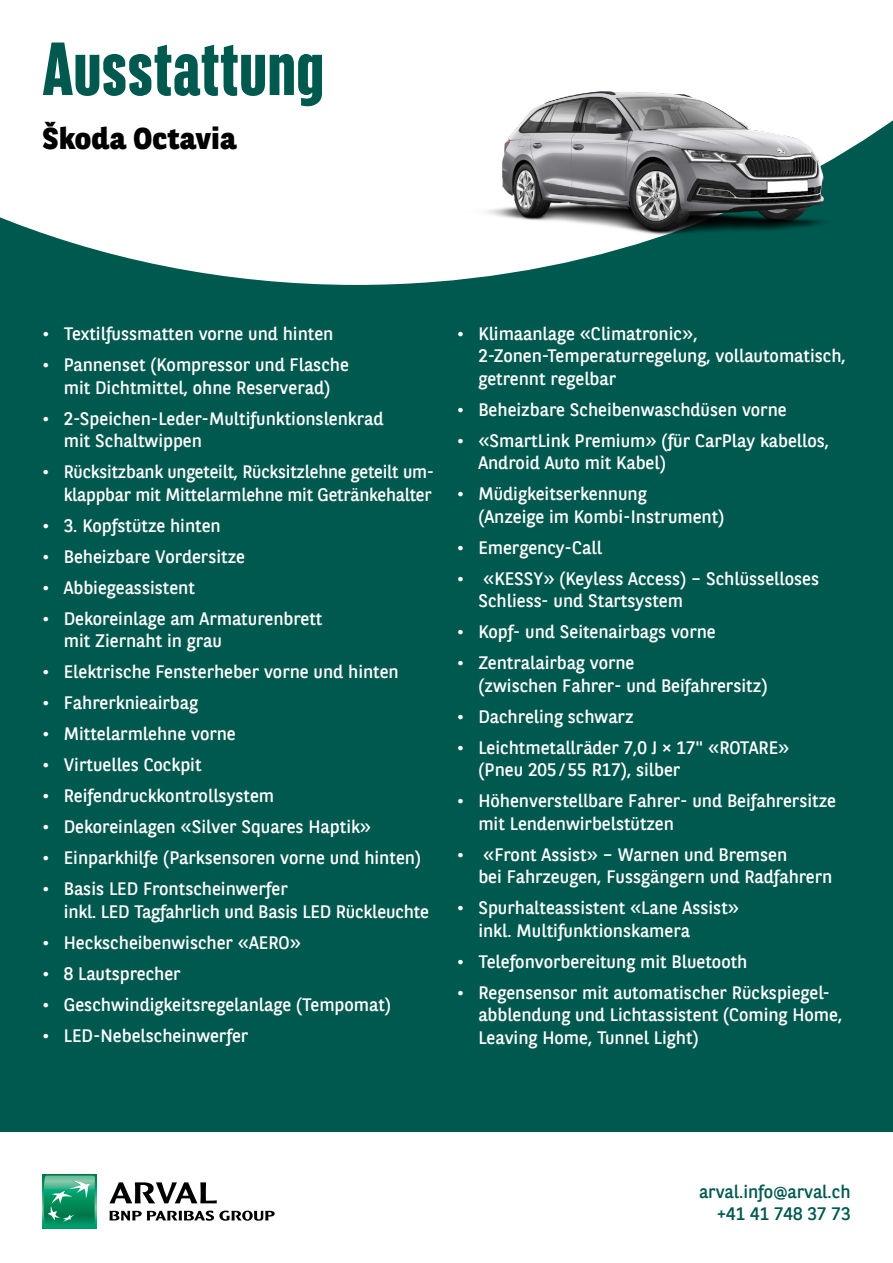
<style>
.page{position:relative;width:893px;height:1263px;background:#00594f}
.page>*{position:absolute;margin:0;border:0;box-sizing:border-box;transform-origin:0 0}
.t1{font:800 75px "BNPP Sans Condensed";letter-spacing:.005em;color:#00594f}
.t2{font:800 30px "BNPP Sans";letter-spacing:.01em;color:#000}
.t3{font:18px/22.5px "BNPP Sans";color:#fff}
.t4{font:18px/22.5px "BNPP Sans";color:#00594f;text-align:right}
</style>
<div class="page">
<div style="left:0;top:1132px;width:893px;height:131px;background:#fff"></div>
<div style="left:43px;top:1175px;width:53px;height:53px;background:#009e6b"></div>
<svg style="left:43px;top:1175px;width:52px;height:48px"></svg>
<svg style="left:110px;top:1210px;width:165px;height:11px"></svg>
<svg style="left:110px;top:1182px;width:107px;height:21px"></svg>
<svg style="left:0;top:0;width:893px;height:285px;background:#dae7e5"></svg>
<img style="left:457px;top:91px;width:393px;height:145px">
<h1 class="t1" style="left:43px;top:22px;width:284px">Ausstattung</h1>
<h2 class="t2" style="left:43px;top:118px;width:195px">Škoda Octavia</h2>
<p class="t3" style="left:43px;top:322px;width:292px">• Textilfussmatten vorne und hinten</p>
<p class="t3" style="left:43px;top:353px;width:308px;text-align:center">• Pannenset (Kompressor und Flasche mit Dichtmittel, ohne Reserverad)</p>
<p class="t3" style="left:64px;top:406px;width:321px;text-indent:-21px">• 2-Speichen-Leder-Multifunktionslenkrad mit Schaltwippen</p>
<p class="t3" style="left:43px;top:460px;width:393px;text-align:right">• Rücksitzbank ungeteilt, Rücksitzlehne geteilt um&shy;klappbar mit Mittelarmlehne mit Getränkehalter</p>
<p class="t3" style="left:43px;top:513px;width:180px">• 3. Kopfstütze hinten</p>
<p class="t3" style="left:43px;top:544px;width:204px">• Beheizbare Vordersitze</p>
<p class="t3" style="left:43px;top:575px;width:154px">• Abbiegeassistent</p>
<p class="t3" style="left:64px;top:606px;width:260px;text-indent:-21px">• Dekoreinlage am Armaturenbrett mit Ziernaht in grau</p>
<p class="t3" style="left:43px;top:660px;width:358px">• Elektrische Fensterheber vorne und hinten</p>
<p class="t3" style="left:43px;top:691px;width:157px">• Fahrerknieairbag</p>
<p class="t3" style="left:43px;top:722px;width:195px">• Mittelarmlehne vorne</p>
<p class="t3" style="left:43px;top:753px;width:161px">• Virtuelles Cockpit</p>
<p class="t3" style="left:43px;top:784px;width:233px">• Reifendruckkontrollsystem</p>
<p class="t3" style="left:43px;top:815px;width:330px">• Dekoreinlagen «Silver Squares Haptik»</p>
<p class="t3" style="left:43px;top:846px;width:380px">• Einparkhilfe (Parksensoren vorne und hinten)</p>
<p class="t3" style="left:64px;top:877px;width:367px;text-indent:-21px">• Basis LED Frontscheinwerfer<br>inkl. LED Tagfahrlich und Basis LED Rückleuchte</p>
<p class="t3" style="left:43px;top:930px;width:260px">• Heckscheibenwischer «AERO»</p>
<p class="t3" style="left:43px;top:961px;width:140px">• 8 Lautsprecher</p>
<p class="t3" style="left:43px;top:992px;width:350px">• Geschwindigkeitsregelanlage (Tempomat)</p>
<p class="t3" style="left:43px;top:1023px;width:207px">• LED-Nebelscheinwerfer</p>
<p class="t3" style="left:478px;top:322px;width:369px;text-indent:-21px">• Klimaanlage «Climatronic»,<br>2-Zonen-Temperaturregelung, vollautomatisch, getrennt regelbar</p>
<p class="t3" style="left:457px;top:398px;width:331px">• Beheizbare Scheibenwaschdüsen vorne</p>
<p class="t3" style="left:478px;top:429px;width:352px;text-indent:-21px">• «SmartLink Premium» (für CarPlay kabellos,<br>Android Auto mit Kabel)</p>
<p class="t3" style="left:478px;top:482px;width:248px;text-indent:-21px">• Müdigkeitserkennung<br>(Anzeige im Kombi-Instrument)</p>
<p class="t3" style="left:457px;top:536px;width:146px">• Emergency-Call</p>
<p class="t3" style="left:478px;top:567px;width:342px;text-indent:-21px">• «KESSY» (Keyless Access) – Schlüsselloses<br>Schliess- und Startsystem</p>
<p class="t3" style="left:457px;top:620px;width:260px">• Kopf- und Seitenairbags vorne</p>
<p class="t3" style="left:478px;top:651px;width:291px;text-indent:-21px">• Zentralairbag vorne<br>(zwischen Fahrer- und Beifahrersitz)</p>
<p class="t3" style="left:457px;top:705px;width:178px">• Dachreling schwarz</p>
<p class="t3" style="left:478px;top:736px;width:313px;text-indent:-21px">• Leichtmetallräder 7,0 J × 17" «ROTARE» (Pneu 205/55 R17), silber</p>
<p class="t3" style="left:478px;top:789px;width:359px;text-indent:-21px">• Höhenverstellbare Fahrer- und Beifahrersitze mit Lendenwirbelstützen</p>
<p class="t3" style="left:478px;top:843px;width:355px;text-indent:-21px">• «Front Assist» – Warnen und Bremsen<br>bei Fahrzeugen, Fussgängern und Radfahrern</p>
<p class="t3" style="left:478px;top:896px;width:262px;text-indent:-21px">• Spurhalteassistent «Lane Assist» inkl. Multifunktionskamera</p>
<p class="t3" style="left:457px;top:950px;width:292px">• Telefonvorbereitung mit Bluetooth</p>
<p class="t3" style="left:478px;top:981px;width:365px;text-indent:-21px">• Regensensor mit automatischer Rückspiegel&shy;abblendung und Lichtassistent (Coming Home,<br>Leaving Home, Tunnel Light)</p>
<p class="t4" style="left:699px;top:1180px;width:153px">arval.info@arval.ch +41 41 748 37 73</p>
</div>
